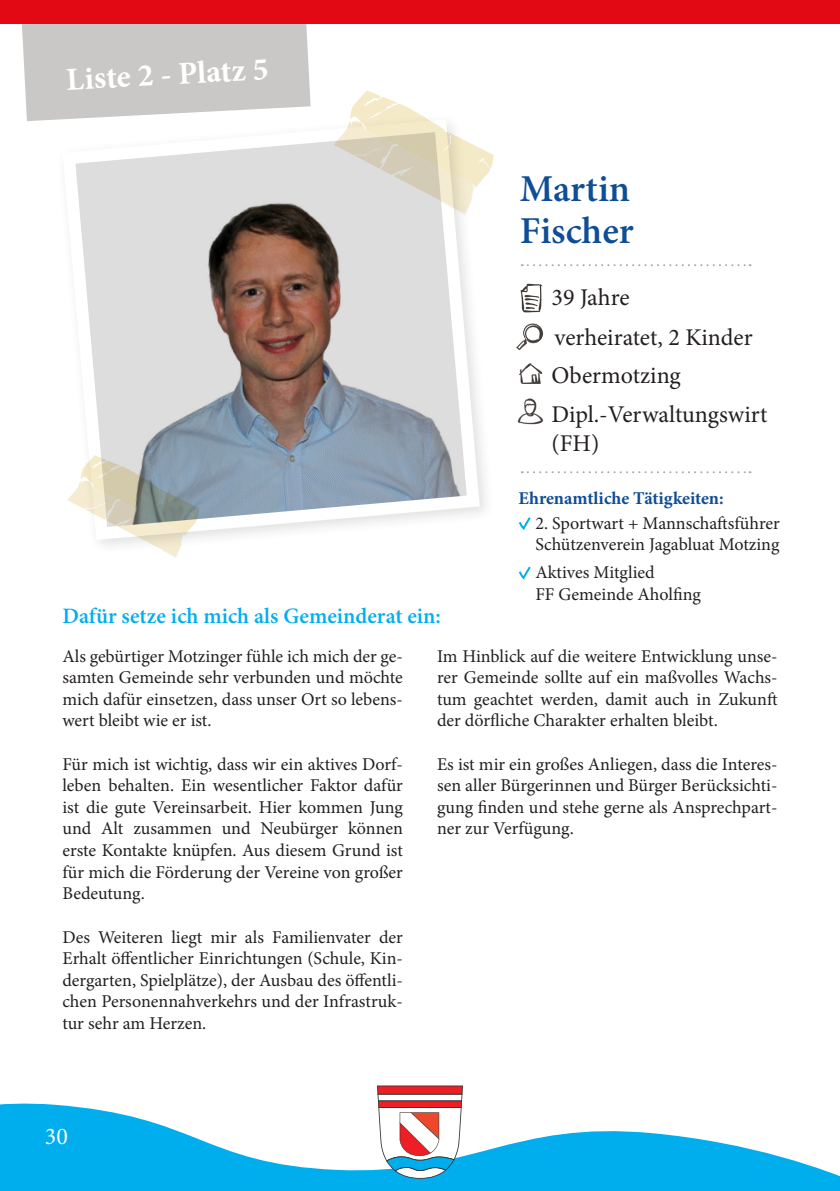
<style>
.page{position:relative;width:840px;height:1191px;background:#fff}
.page>*{position:absolute;margin:0;border:0;box-sizing:border-box;transform-origin:0 0}
.t1{font:600 38px/41.8px "Minion Pro";color:#0f4d96}
.t2{font:700 32px "Minion Pro";color:#fff}
.t3{font:24px/39px "Minion Pro";color:#231f20}
.t4{font:24px "Minion Pro";color:#fff}
.t5{font:600 22px "Minion Pro";color:#00aeef}
.t6{font:18px/21.6px "Minion Pro";color:#231f20;text-align:justify}
.t7{font:700 18px "Minion Pro";color:#0f4d96}
</style>
<div class="page">
<div style="left:22px;top:24px;width:288px;height:97px;background:#c9c8c7"></div>
<div style="left:55px;top:112px;width:440px;height:444px;background:#fff"></div>
<svg style="left:56px;top:113px;width:430px;height:425px"></svg>
<svg style="left:333px;top:90px;width:160px;height:125px"></svg>
<svg style="left:67px;top:455px;width:132px;height:102px"></svg>
<svg style="left:521px;top:264px;width:229px;height:2px"></svg>
<svg style="left:521px;top:471px;width:229px;height:2px"></svg>
<img style="left:520px;top:283px;width:23px;height:30px">
<img style="left:518px;top:363px;width:25px;height:21px">
<img style="left:517px;top:398px;width:27px;height:27px">
<img style="left:516px;top:323px;width:27px;height:28px">
<svg style="left:518px;top:517px;width:13px;height:12px"></svg>
<svg style="left:518px;top:566px;width:13px;height:13px"></svg>
<svg style="left:0;top:1096px;width:839px;height:95px;fill:#00aded"></svg>
<svg style="left:377px;top:1085px;width:85px;height:93px"></svg>
<div style="left:0;top:0;width:839px;height:24px;background:#e30914"></div>
<h2 class="t2" style="left:65px;top:57px;width:204px;rotate:-3deg">Liste 2 - Platz 5</h2>
<h1 class="t1" style="left:519px;top:170px;width:115px">Martin<br>Fischer</h1>
<h3 class="t3" style="left:551px;top:278px;width:202px">39 Jahre<br>verheiratet, 2 Kinder<br>Obermotzing</h3>
<h3 class="t3" style="left:551px;top:400px;width:217px;line-height:28.8px">Dipl.-Verwaltungswirt (FH)</h3>
<p class="t7" style="left:518px;top:486px;width:207px">Ehrenamtliche Tätigkeiten:</p>
<p class="t6" style="left:535px;top:512px;width:246px">2. Sportwart + Mannschaftsführer<br>Schützenverein Jagabluat Motzing</p>
<p class="t6" style="left:535px;top:561px;width:167px">Aktives Mitglied<br>FF Gemeinde Aholfing</p>
<p class="t5" style="left:62px;top:603px;width:380px">Dafür setze ich mich als Gemeinderat ein:</p>
<p class="t6" style="left:62px;top:645px;width:342px">Als gebürtiger Motzinger fühle ich mich der ge&shy;samten Gemeinde sehr verbunden und möchte mich dafür einsetzen, dass unser Ort so lebens&shy;wert bleibt wie er ist.</p>
<p class="t6" style="left:62px;top:753px;width:342px">Für mich ist wichtig, dass wir ein aktives Dorf&shy;leben behalten. Ein wesentlicher Faktor dafür ist die gute Vereinsarbeit. Hier kommen Jung und Alt zusammen und Neubürger können erste Kontakte knüpfen. Aus diesem Grund ist für mich die Förderung der Vereine von großer Bedeutung.</p>
<p class="t6" style="left:62px;top:926px;width:342px">Des Weiteren liegt mir als Familienvater der Erhalt öffentlicher Einrichtungen (Schule, Kin&shy;dergarten, Spielplätze), der Ausbau des öffentli&shy;chen Personennahverkehrs und der Infrastruk&shy;tur sehr am Herzen.</p>
<p class="t6" style="left:437px;top:645px;width:342px">Im Hinblick auf die weitere Entwicklung unse&shy;rer Gemeinde sollte auf ein maßvolles Wachs&shy;tum geachtet werden, damit auch in Zukunft der dörfliche Charakter erhalten bleibt.</p>
<p class="t6" style="left:437px;top:753px;width:342px">Es ist mir ein großes Anliegen, dass die Interes&shy;sen aller Bürgerinnen und Bürger Berücksichti&shy;gung finden und stehe gerne als Ansprechpart&shy;ner zur Verfügung.</p>
<h3 class="t4" style="left:45px;top:1120px;width:25px">30</h3>
</div>
